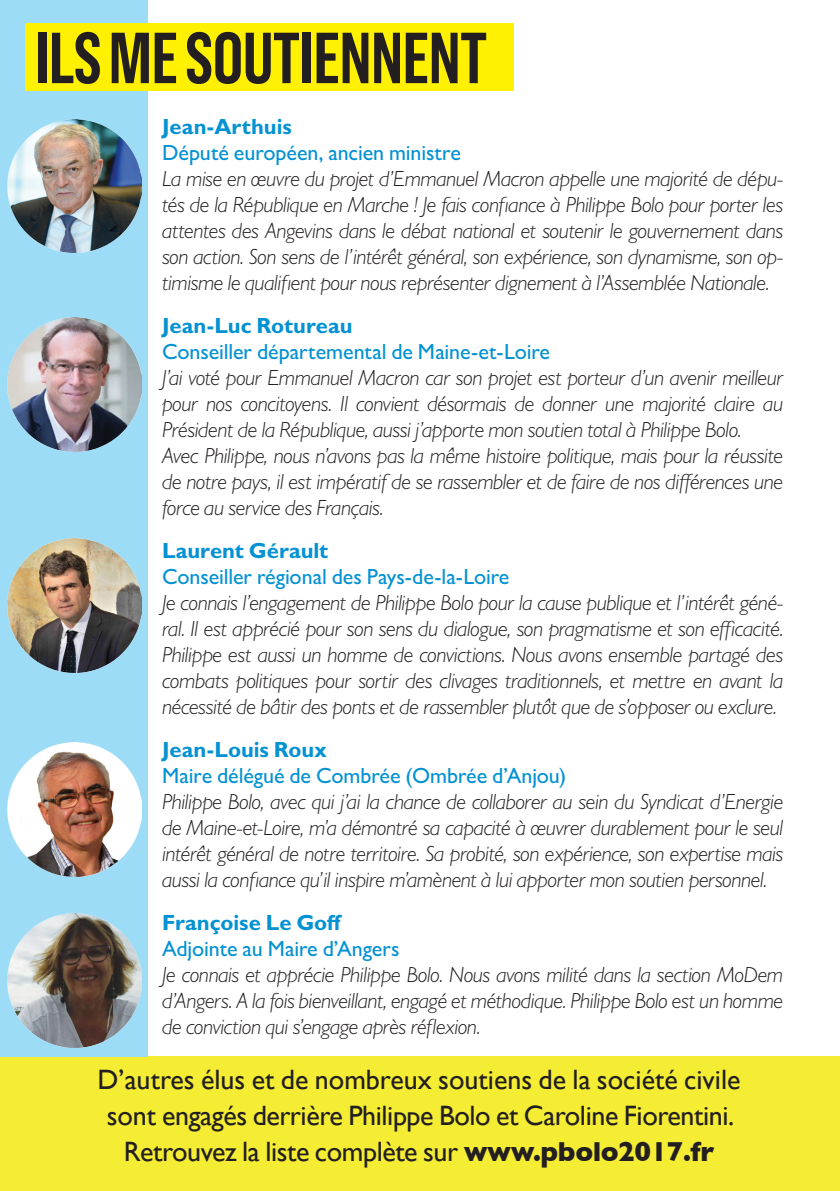
<style>
.page{position:relative;width:840px;height:1191px;background:#fff}
.page>*{position:absolute;margin:0;border:0;box-sizing:border-box;transform-origin:0 0}
.Style_de_paragraphe{font:600 72px "Grotzec Cond";letter-spacing:-.02em;color:#231f20}
.Style_de_paragraphe-2{font:28px/36px "Gill Sans";letter-spacing:-.015em;color:#231f20;text-align:center}
.Texte_courant___Regu{font:italic 300 22px/26px "Gill Sans MT Pro";letter-spacing:-.015em;color:#231f20;text-align:justify}
.Texte_courant___Regu-2{font:500 22px "Gill Sans MT Pro";letter-spacing:-.005em;color:#0492d3}
.Texte_courant___Regu-3{font:700 22px "Gill Sans MT Pro";letter-spacing:-.005em;color:#0492d3}
.s1{font-weight:700}
</style>
<div class="page">
<div style="left:0;top:1056px;width:839px;height:135px;background:#f4ed33"></div>
<div style="left:0;top:0;width:147px;height:1056px;background:#9ddcf6"></div>
<div style="left:25px;top:23px;width:488px;height:67px;background:#fff101"></div>
<img style="left:8px;top:119px;width:134px;height:134px">
<img style="left:8px;top:317px;width:134px;height:134px">
<img style="left:8px;top:538px;width:134px;height:134px">
<img style="left:8px;top:743px;width:134px;height:133px">
<img style="left:8px;top:913px;width:134px;height:134px">
<p class="Style_de_paragraphe" style="left:34px;top:17px;width:454px">ILS ME SOUTIENNENT</p>
<p class="Texte_courant___Regu-3" style="left:162px;top:113px;width:131px">Jean-Arthuis</p>
<p class="Texte_courant___Regu-2" style="left:162px;top:140px;width:300px">Député européen, ancien ministre</p>
<p class="Texte_courant___Regu" style="left:162px;top:165px;width:622px">La mise en œuvre du projet d’Emmanuel Macron appelle une majorité de dépu&shy;tés de la République en Marche ! Je fais confiance à Philippe Bolo pour porter les attentes des Angevins dans le débat national et soutenir le gouvernement dans son action. Son sens de l’intérêt général, son expérience, son dynamisme, son op&shy;timisme le qualifient pour nous représenter dignement à l’Assemblée Nationale.</p>
<p class="Texte_courant___Regu-3" style="left:162px;top:312px;width:192px">Jean-Luc Rotureau</p>
<p class="Texte_courant___Regu-2" style="left:162px;top:339px;width:389px">Conseiller départemental de Maine-et-Loire</p>
<p class="Texte_courant___Regu" style="left:162px;top:364px;width:622px">J’ai voté pour Emmanuel Macron car son projet est porteur d’un avenir meilleur pour nos concitoyens. Il convient désormais de donner une majorité claire au Président de la République, aussi j’apporte mon soutien total à Philippe Bolo.</p>
<p class="Texte_courant___Regu" style="left:162px;top:442px;width:622px">Avec Philippe, nous n’avons pas la même histoire politique, mais pour la réussite de notre pays, il est impératif de se rassembler et de faire de nos différences une force au service des Français.</p>
<p class="Texte_courant___Regu-3" style="left:162px;top:537px;width:168px">Laurent Gérault</p>
<p class="Texte_courant___Regu-2" style="left:162px;top:564px;width:349px">Conseiller régional des Pays-de-la-Loire</p>
<p class="Texte_courant___Regu" style="left:162px;top:589px;width:622px">Je connais l’engagement de Philippe Bolo pour la cause publique et l’intérêt géné&shy;ral. Il est apprécié pour son sens du dialogue, son pragmatisme et son efficacité.<br>Philippe est aussi un homme de convictions. Nous avons ensemble partagé des combats politiques pour sortir des clivages traditionnels, et mettre en avant la nécessité de bâtir des ponts et de rassembler plutôt que de s’opposer ou exclure.</p>
<p class="Texte_courant___Regu-3" style="left:162px;top:736px;width:166px">Jean-Louis Roux</p>
<p class="Texte_courant___Regu-2" style="left:162px;top:763px;width:405px">Maire délégué de Combrée (Ombrée d’Anjou)</p>
<p class="Texte_courant___Regu" style="left:162px;top:788px;width:622px">Philippe Bolo, avec qui j’ai la chance de collaborer au sein du Syndicat d’Energie de Maine-et-Loire, m’a démontré sa capacité à œuvrer durablement pour le seul intérêt général de notre territoire. Sa probité, son expérience, son expertise mais aussi la confiance qu’il inspire m’amènent à lui apporter mon soutien personnel.</p>
<p class="Texte_courant___Regu-3" style="left:162px;top:909px;width:181px">Françoise Le Goff</p>
<p class="Texte_courant___Regu-2" style="left:162px;top:936px;width:239px">Adjointe au Maire d’Angers</p>
<p class="Texte_courant___Regu" style="left:162px;top:961px;width:622px">Je connais et apprécie Philippe Bolo. Nous avons milité dans la section MoDem d’Angers. A la fois bienveillant, engagé et méthodique. Philippe Bolo est un homme de conviction qui s’engage après réflexion.</p>
<p class="Style_de_paragraphe-2" style="left:97px;top:1061px;width:644px">D’autres élus et de nombreux soutiens de la société civile sont engagés derrière Philippe Bolo et Caroline Fiorentini.<br>Retrouvez la liste complète sur <span class="s1">www.pbolo2017.fr</span></p>
</div>
